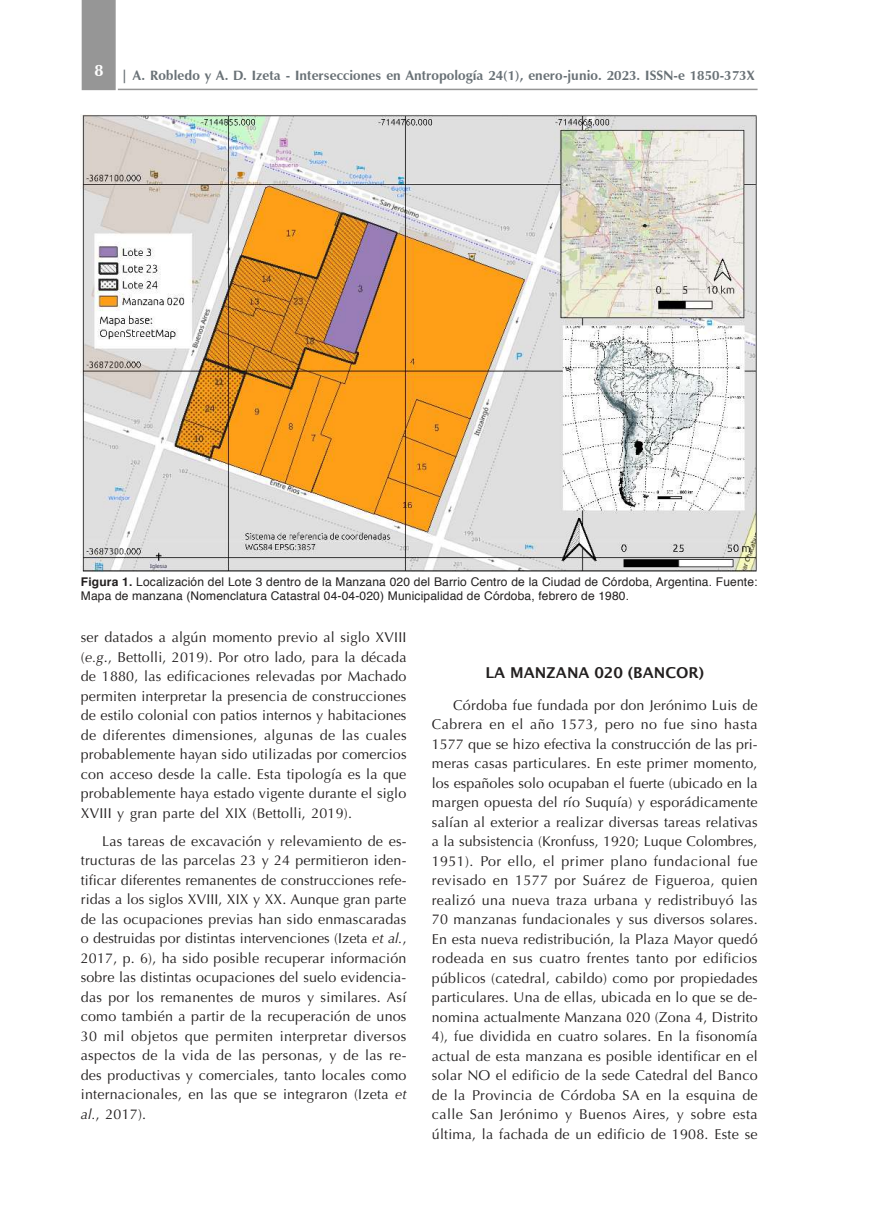
<style>
.page{position:relative;width:881px;height:1229px;background:#fff}
.page>*{position:absolute;margin:0;border:0;box-sizing:border-box;transform-origin:0 0}
.t1{font:600 15px "Lucida Sans";color:#221f1f}
.t2{font:14.25px/19.5px "Optima";letter-spacing:.015em;color:#221f1f;text-align:justify}
.t3{font:700 13.5px "Zapf Humanist 601 BT";letter-spacing:.005em;color:#697176}
.t4{font:12px/14.4px "Helvetica";letter-spacing:.015em;color:#221f1f}
.s1{font-weight:700}
.s2{font-style:italic}
</style>
<div class="page">
<hr style="left:118px;top:89px;width:639px;height:1px;background:#969696">
<div style="left:82px;top:0;width:34px;height:90px;background:#969696"></div>
<img style="left:82px;top:115px;width:675px;height:457px">
<p class="t3" style="left:94px;top:70px;width:661px"><sup>8</sup> | A. Robledo y A. D. Izeta - Intersecciones en Antropología 24(1), enero-junio. 2023. ISSN-e 1850-373X</p>
<p class="t4" style="left:81px;top:575px;width:678px"><span class="s1">Figura 1.</span> Localización del Lote 3 dentro de la Manzana 020 del Barrio Centro de la Ciudad de Córdoba, Argentina. Fuente:<br>Mapa de manzana (Nomenclatura Catastral 04-04-020) Municipalidad de Córdoba, febrero de 1980.</p>
<p class="t2" style="left:81px;top:628px;width:327px">ser datados a algún momento previo al siglo XVIII (<span class="s2">e.g</span>., Bettolli, 2019). Por otro lado, para la década de 1880, las edi昀椀caciones relevadas por Machado permiten interpretar la presencia de construcciones de estilo colonial con patios internos y habitaciones de diferentes dimensiones, algunas de las cuales probablemente hayan sido utilizadas por comercios con acceso desde la calle. Esta tipología es la que probablemente haya estado vigente durante el siglo XVIII y gran parte del XIX (Bettolli, 2019).</p>
<p class="t2" style="left:81px;top:831px;width:327px;text-indent:21px">Las tareas de excavación y relevamiento de es&shy;tructuras de las parcelas 23 y 24 permitieron iden&shy;ti昀椀car diferentes remanentes de construcciones refe&shy;ridas a los siglos XVIII, XIX y XX. Aunque gran parte de las ocupaciones previas han sido enmascaradas o destruidas por distintas intervenciones (Izeta <span class="s2">et al.</span>, 2017, p. 6), ha sido posible recuperar información sobre las distintas ocupaciones del suelo evidencia&shy;das por los remanentes de muros y similares. Así como también a partir de la recuperación de unos 30 mil objetos que permiten interpretar diversos aspectos de la vida de las personas, y de las re&shy;des productivas y comerciales, tanto locales como internacionales, en las que se integraron (Izeta <span class="s2">et al.</span>, 2017).</p>
<p class="t1" style="left:485px;top:666px;width:220px">LA MANZANA 020 (BANCOR)</p>
<p class="t2" style="left:432px;top:695px;width:327px;text-indent:21px">Córdoba fue fundada por don Jerónimo Luis de Cabrera en el año 1573, pero no fue sino hasta 1577 que se hizo efectiva la construcción de las pri&shy;meras casas particulares. En este primer momento, los españoles solo ocupaban el fuerte (ubicado en la margen opuesta del río Suquía) y esporádicamente salían al exterior a realizar diversas tareas relativas a la subsistencia (Kronfuss, 1920; Luque Colombres, 1951). Por ello, el primer plano fundacional fue revisado en 1577 por Suárez de Figueroa, quien realizó una nueva traza urbana y redistribuyó las 70 manzanas fundacionales y sus diversos solares.<br>En esta nueva redistribución, la Plaza Mayor quedó rodeada en sus cuatro frentes tanto por edi昀椀cios públicos (catedral, cabildo) como por propiedades particulares. Una de ellas, ubicada en lo que se de&shy;nomina actualmente Manzana 020 (Zona 4, Distrito 4), fue dividida en cuatro solares. En la 昀椀sonomía actual de esta manzana es posible identi昀椀car en el solar NO el edi昀椀cio de la sede Catedral del Banco de la Provincia de Córdoba SA en la esquina de calle San Jerónimo y Buenos Aires, y sobre esta última, la fachada de un edi昀椀cio de 1908. Este se</p>
</div>
